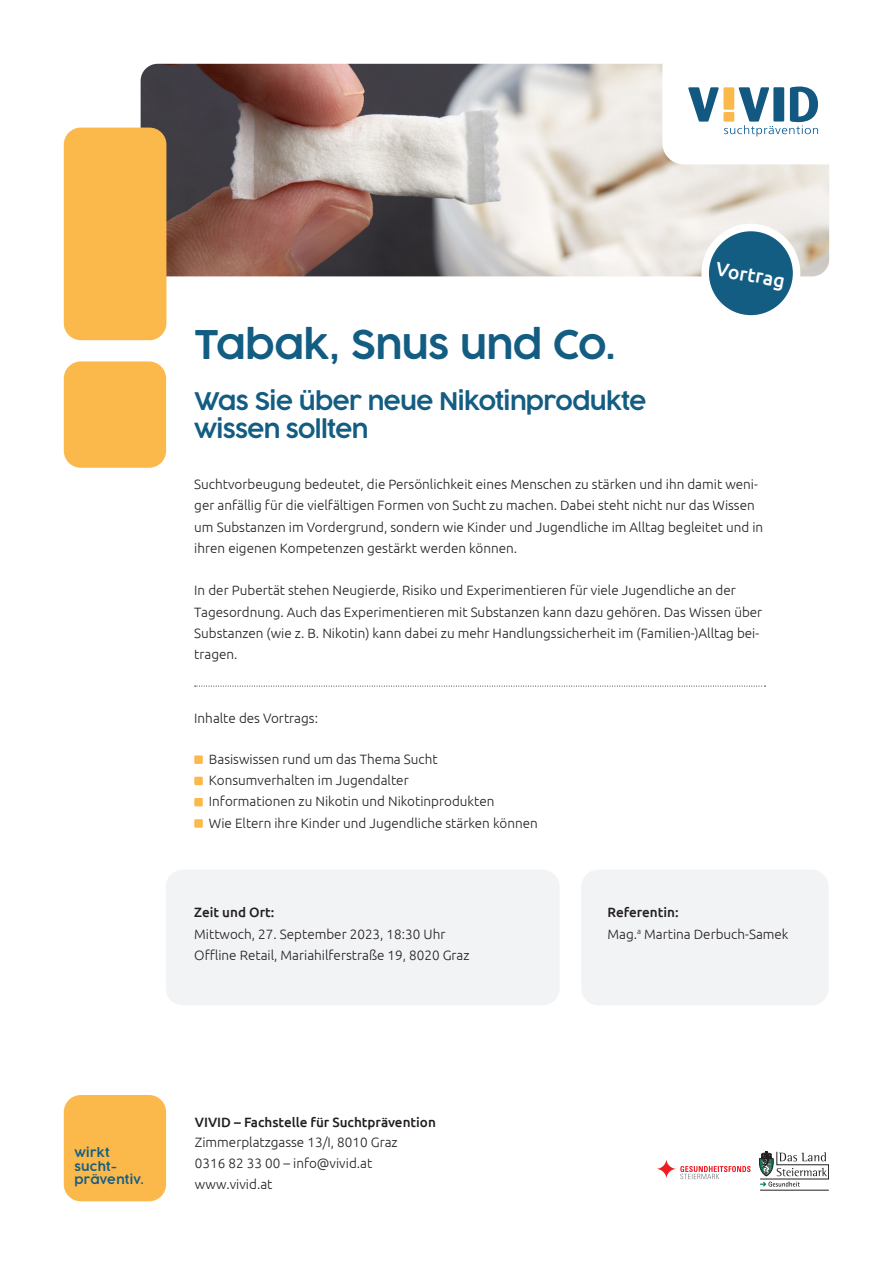
<style>
.page{position:relative;width:893px;height:1263px;background:#fff}
.page>*{position:absolute;margin:0;border:0;box-sizing:border-box;transform-origin:0 0}
.t1{font:300 39px "Cocogoose Pro";letter-spacing:-.015em;color:#135d83}
.t2{font:300 24px/28.8px "Cocogoose Pro";letter-spacing:-.04em;color:#135d83}
.t3{font:500 19.5px "Ubuntu";color:#fff}
.t4{font:300 13.5px/21.3px "Ubuntu";color:#231f20}
.t5{font:500 13.5px "Ubuntu";color:#231f20}
.t6{font:300 12px/13.5px "Cocogoose Pro";letter-spacing:.02em;color:#135d83}
.s1{font-weight:500}
</style>
<div class="page">
<div style="left:194px;top:755px;width:9px;height:9px;background:#fcb94b"></div>
<div style="left:194px;top:777px;width:9px;height:8px;background:#fcb94b"></div>
<div style="left:194px;top:798px;width:9px;height:8px;background:#fcb94b"></div>
<div style="left:194px;top:819px;width:9px;height:9px;background:#fcb94b"></div>
<img style="left:141px;top:64px;width:688px;height:212px">
<svg style="left:662px;top:64px;width:167px;height:100px"></svg>
<div style="left:723px;top:112px;width:11px;height:10px;background:#fcb94b"></div>
<div style="left:723px;top:87px;width:11px;height:23px;background:#fcb94b"></div>
<div style="left:64px;top:128px;width:102px;height:212px;background:#fcb94b;border-radius:17px"></div>
<div style="left:64px;top:361px;width:102px;height:107px;background:#fcb94b;border-radius:17px"></div>
<div style="left:705px;top:228px;width:92px;height:91px;background:#135d83;border-radius:50%"></div>
<div style="left:701px;top:224px;width:99px;height:99px;border:8px solid #fff;border-radius:50%"></div>
<hr style="left:760px;top:1190px;width:69px;height:1px;background:#231f20">
<svg style="left:759px;top:1151px;width:70px;height:36px"></svg>
<svg style="left:680px;top:1166px;width:71px;height:13px"></svg>
<svg style="left:656px;top:1158px;width:21px;height:21px"></svg>
<div style="left:64px;top:1095px;width:102px;height:106px;background:#fcb94b;border-radius:17px"></div>
<div style="left:166px;top:870px;width:394px;height:135px;background:#f2f3f4;border-radius:17px"></div>
<div style="left:581px;top:870px;width:248px;height:135px;background:#f2f3f4;border-radius:17px"></div>
<svg style="left:195px;top:686px;width:570px;height:1px"></svg>
<h1 class="t1" style="left:194px;top:319px;width:423px">Tabak, Snus und Co.</h1>
<h2 class="t2" style="left:194px;top:386px;width:454px">Was Sie über neue Nikotinprodukte wissen sollten</h2>
<h3 class="t3" style="left:718px;top:256px;width:72px;rotate:10deg">Vortrag</h3>
<p class="t4" style="left:194px;top:473px;width:570px">Suchtvorbeugung bedeutet, die Persönlichkeit eines Menschen zu stärken und ihn damit weni&shy;ger anfällig für die vielfältigen Formen von Sucht zu machen. Dabei steht nicht nur das Wissen um Substanzen im Vordergrund, sondern wie Kinder und Jugendliche im Alltag begleitet und in ihren eigenen Kompetenzen gestärkt werden können.</p>
<p class="t4" style="left:194px;top:579px;width:570px">In der Pubertät stehen Neugierde, Risiko und Experimentieren für viele Jugendliche an der Tagesordnung. Auch das Experimentieren mit Substanzen kann dazu gehören. Das Wissen über Substanzen (wie z. B. Nikotin) kann dabei zu mehr Handlungssicherheit im (Familien-)Alltag bei&shy;tragen.</p>
<p class="t4" style="left:194px;top:707px;width:125px">Inhalte des Vortrags:</p>
<p class="t4" style="left:209px;top:748px;width:330px">Basiswissen rund um das Thema Sucht Konsumverhalten im Jugendalter<br>Informationen zu Nikotin und Nikotinprodukten<br>Wie Eltern ihre Kinder und Jugendliche stärken können</p>
<p class="t5" style="left:194px;top:904px;width:82px">Zeit und Ort:</p>
<p class="t4" style="left:194px;top:923px;width:277px">Mittwoch, 27. September 2023, 18:30 Uhr<br>Offline Retail, Mariahilferstraße 19, 8020 Graz</p>
<p class="t4" style="left:607px;top:901px;width:183px"><span class="s1">Referentin:<br></span>Mag.<sup>a</sup> Martina Derbuch-Samek</p>
<p class="t6" style="left:74px;top:1146px;width:71px">wirkt sucht&shy;präventiv.</p>
<p class="t5" style="left:195px;top:1113px;width:242px">VIVID – Fachstelle für Suchtprävention</p>
<p class="t4" style="left:195px;top:1131px;width:204px">Zimmerplatzgasse 13/I, 8010 Graz<br>0316 82 33 00 – info@vivid.at www.vivid.at</p>
</div>
